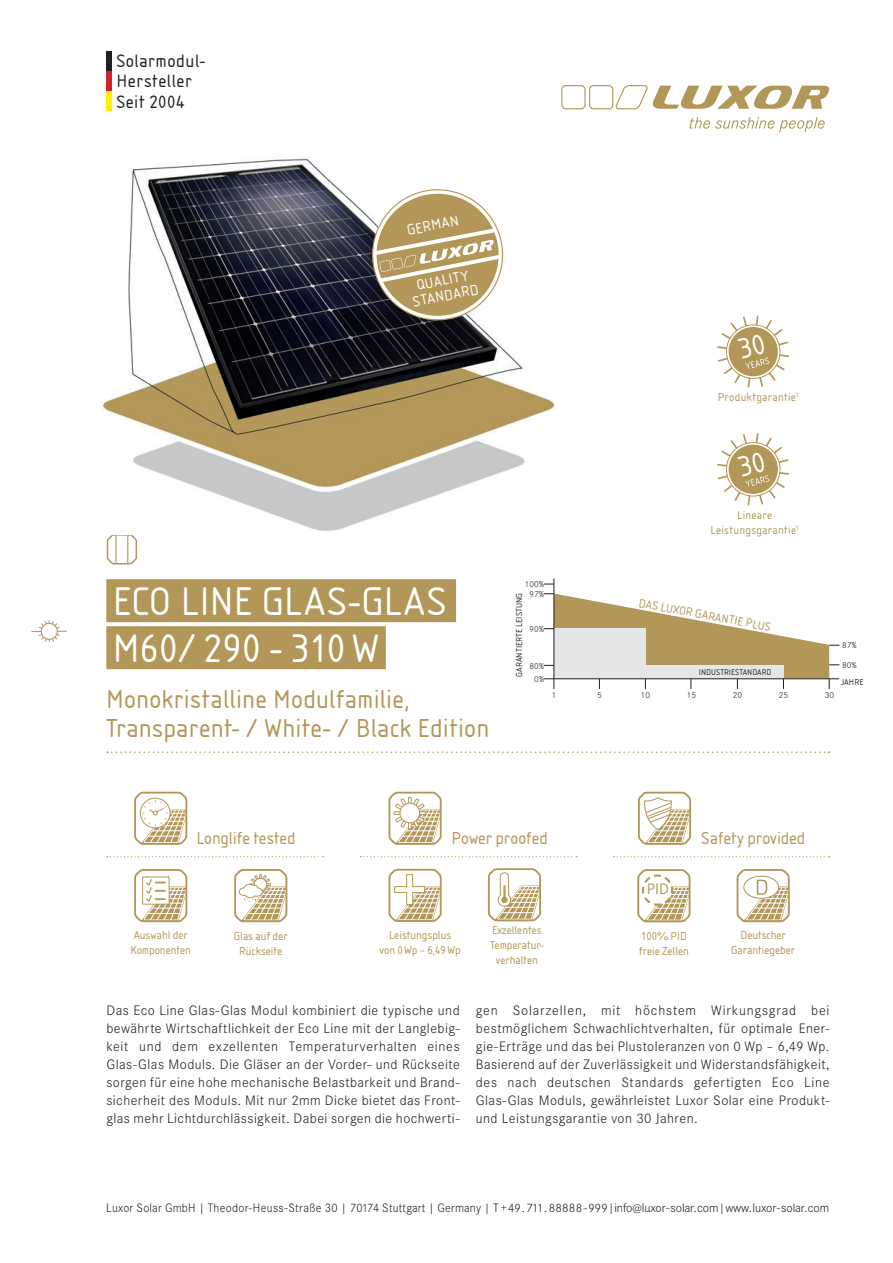
<style>
.page{position:relative;width:893px;height:1263px;background:#fff}
.page>*{position:absolute;margin:0;border:0;box-sizing:border-box;transform-origin:0 0}
.t1{font:41.7px/47px "Isonorm D";letter-spacing:.015em;color:#fff}
.t2{font:27px/28.5px "Isonorm D";letter-spacing:.015em;color:#b39758}
.t3{font:18.75px/20.5px "Isonorm D";letter-spacing:.03em;color:#231f20}
.t4{font:18px "Isonorm D";color:#b39758}
.t5{font:15.75px "Corporate S";color:#b39758}
.t6{font:15.45px/15.5px "Isonorm D";color:#fff;text-align:center}
.t7{font:300 14.25px/18px "Corporate S";letter-spacing:.03em;color:#231f20;text-align:justify}
.t8{font:300 12.75px "Corporate S";letter-spacing:.015em;color:#231f20;scale:.95 1}
.t9{font:12.45px "Isonorm D";color:#b39758}
.t10{font:12px/15px "Isonorm D";color:#b39758;text-align:center}
.t11{font:12px/15px "Isonorm D";letter-spacing:.025em;color:#b39758;text-align:center}
.t12{font:300 9px "Corporate S";letter-spacing:.01em;color:#231f20}
.t13{font:9px "Isonorm D";letter-spacing:.01em;color:#231f20}
.t14{font:8.55px "Isonorm D";letter-spacing:.01em;color:#231f20}
.s1{font-size:12.6px}
</style>
<div class="page">
<svg style="left:31px;top:620px;width:36px;height:23px"></svg>
<svg style="left:107px;top:751px;width:722px;height:2px"></svg>
<svg style="left:690px;top:117px;width:135px;height:15px"></svg>
<svg style="left:561px;top:85px;width:269px;height:24px"></svg>
<svg style="left:107px;top:856px;width:217px;height:1px"></svg>
<svg style="left:134px;top:791px;width:54px;height:54px"></svg>
<svg style="left:134px;top:869px;width:54px;height:54px"></svg>
<svg style="left:614px;top:856px;width:216px;height:1px"></svg>
<svg style="left:638px;top:791px;width:54px;height:54px"></svg>
<svg style="left:736px;top:869px;width:54px;height:54px"></svg>
<svg style="left:360px;top:856px;width:217px;height:1px"></svg>
<svg style="left:388px;top:791px;width:54px;height:54px"></svg>
<svg style="left:388px;top:868px;width:54px;height:54px"></svg>
<hr style="left:554px;top:578px;width:1px;height:111px;background:#231f20">
<hr style="left:543px;top:678px;width:296px;height:1px;background:#231f20">
<div style="left:107px;top:534px;width:30px;height:30px;border:2px solid #b39758;border-radius:6px"></div>
<hr style="left:115px;top:535px;width:2px;height:29px;background:#b39758">
<svg style="left:127px;top:535px;width:1px;height:29px"></svg>
<svg style="left:234px;top:869px;width:54px;height:54px"></svg>
<svg style="left:487px;top:868px;width:55px;height:54px"></svg>
<svg style="left:637px;top:869px;width:54px;height:54px"></svg>
<svg style="left:544px;top:593px;width:295px;height:96px"></svg>
<img style="left:102px;top:158px;width:453px;height:373px">
<svg style="left:365px;top:188px;width:144px;height:133px"></svg>
<div style="left:106px;top:51px;width:6px;height:20px;background:#231f20"></div>
<div style="left:106px;top:71px;width:6px;height:20px;background:#d1232a"></div>
<div style="left:106px;top:91px;width:6px;height:20px;background:#fff101"></div>
<div style="left:106px;top:579px;width:350px;height:43px;background:#b39758"></div>
<div style="left:106px;top:626px;width:280px;height:43px;background:#b39758"></div>
<svg style="left:717px;top:315px;width:73px;height:73px"></svg>
<svg style="left:717px;top:433px;width:72px;height:73px"></svg>
<h3 class="t3" style="left:116px;top:50px;width:90px">Solarmodul-<br>Hersteller<br>Seit 2004</h3>
<p class="t6" style="left:406px;top:223px;width:54px;rotate:-11deg">GERMAN</p>
<p class="t6" style="left:409px;top:279px;width:68px;rotate:-11deg">QUALITY<br>STANDARD</p>
<p class="t11" style="left:718px;top:390px;width:83px">Produktgarantie<sup>1</sup></p>
<h1 class="t1" style="left:112px;top:578px;width:336px">ECO LINE GLAS-GLAS<br>M60/ 290 - 310 W</h1>
<h2 class="t2" style="left:106px;top:685px;width:385px">Monokristalline Modulfamilie,<br>Transparent- / White- / Black Edition</h2>
<p class="t11" style="left:710px;top:507px;width:90px">Lineare<br>Leistungsgarantie<sup>1</sup></p>
<p class="t12" style="left:525px;top:578px;width:21px">100%</p>
<p class="t12" style="left:529px;top:587px;width:16px">97%</p>
<p class="t13" style="left:514px;top:677px;width:85px;rotate:-90deg">GARANTIERTE LEISTUNG</p>
<p class="t12" style="left:529px;top:622px;width:16px">90%</p>
<p class="t12" style="left:529px;top:659px;width:16px">80%</p>
<p class="t12" style="left:534px;top:673px;width:11px">0%</p>
<p class="t9" style="left:640px;top:595px;width:135px;rotate:11deg">DAS LUXOR GARANTIE PLUS</p>
<p class="t14" style="left:699px;top:667px;width:74px">INDUSTRIESTANDARD</p>
<p class="t12" style="left:842px;top:639px;width:16px">87%</p>
<p class="t12" style="left:842px;top:659px;width:16px">80%</p>
<p class="t13" style="left:841px;top:677px;width:24px">JAHRE</p>
<p class="t12" style="left:552px;top:688px;width:6px">1</p>
<p class="t12" style="left:597px;top:688px;width:6px">5</p>
<p class="t12" style="left:641px;top:688px;width:11px">10</p>
<p class="t12" style="left:687px;top:688px;width:11px">15</p>
<p class="t12" style="left:733px;top:688px;width:11px">20</p>
<p class="t12" style="left:825px;top:688px;width:11px">30</p>
<p class="t12" style="left:779px;top:688px;width:11px">25</p>
<p class="t4" style="left:196px;top:828px;width:101px">Longlife tested</p>
<p class="t4" style="left:451px;top:828px;width:98px">Power proofed</p>
<p class="t4" style="left:701px;top:828px;width:105px">Safety provided</p>
<p class="t5" style="left:647px;top:877px;width:24px">PID</p>
<p class="t10" style="left:234px;top:928px;width:55px">Glas auf der<br>Rückseite</p>
<p class="t10" style="left:490px;top:923px;width:55px">Exzellentes<br>Temperatur&shy;verhalten</p>
<p class="t10" style="left:639px;top:929px;width:51px;text-align:left">100% PID freie Zellen</p>
<p class="t10" style="left:380px;top:928px;width:83px">Leistungsplus<br>von 0Wp – 6,49Wp</p>
<p class="t10" style="left:131px;top:928px;width:62px;text-align:left">Auswahl der<br>Komponenten</p>
<p class="t10" style="left:731px;top:928px;width:65px">Deutscher<br>Garantiegeber</p>
<p class="t7" style="left:106px;top:1000px;width:355px">Das Eco Line Glas-Glas Modul kombiniert die typische und bewährte Wirtschaftlichkeit der Eco Line mit der Langlebig&shy;keit und dem exzellenten Temperaturverhalten eines Glas-Glas Moduls. Die Gläser an der Vorder- und Rückseite sorgen für eine hohe mechanische Belastbarkeit und Brand&shy;sicherheit des Moduls. Mit nur 2mm Dicke bietet das Front&shy;glas mehr Lichtdurchlässigkeit. Dabei sorgen die hochwerti-</p>
<p class="t7" style="left:476px;top:1000px;width:355px">gen Solarzellen, mit höchstem Wirkungsgrad bei bestmöglichem Schwachlichtverhalten, für optimale Ener&shy;gie-Erträge und das bei Plustoleranzen von 0 Wp – 6,49 Wp.<br>Basierend auf der Zuverlässigkeit und Widerstandsfähigkeit, des nach deutschen Standards gefertigten Eco Line Glas-Glas Moduls, gewährleistet Luxor Solar eine Produkt&shy;und Leistungsgarantie von 30 Jahren.</p>
<p class="t8" style="left:106px;top:1199px;width:762px">Luxor Solar GmbH | Theodor-Heuss-Straße 30 | <span class="s1">70174</span> Stuttgart | Germany | T+<span class="s1">49.711.88 888-999</span> | info@luxor-solar.com | www.luxor-solar.com</p>
</div>
